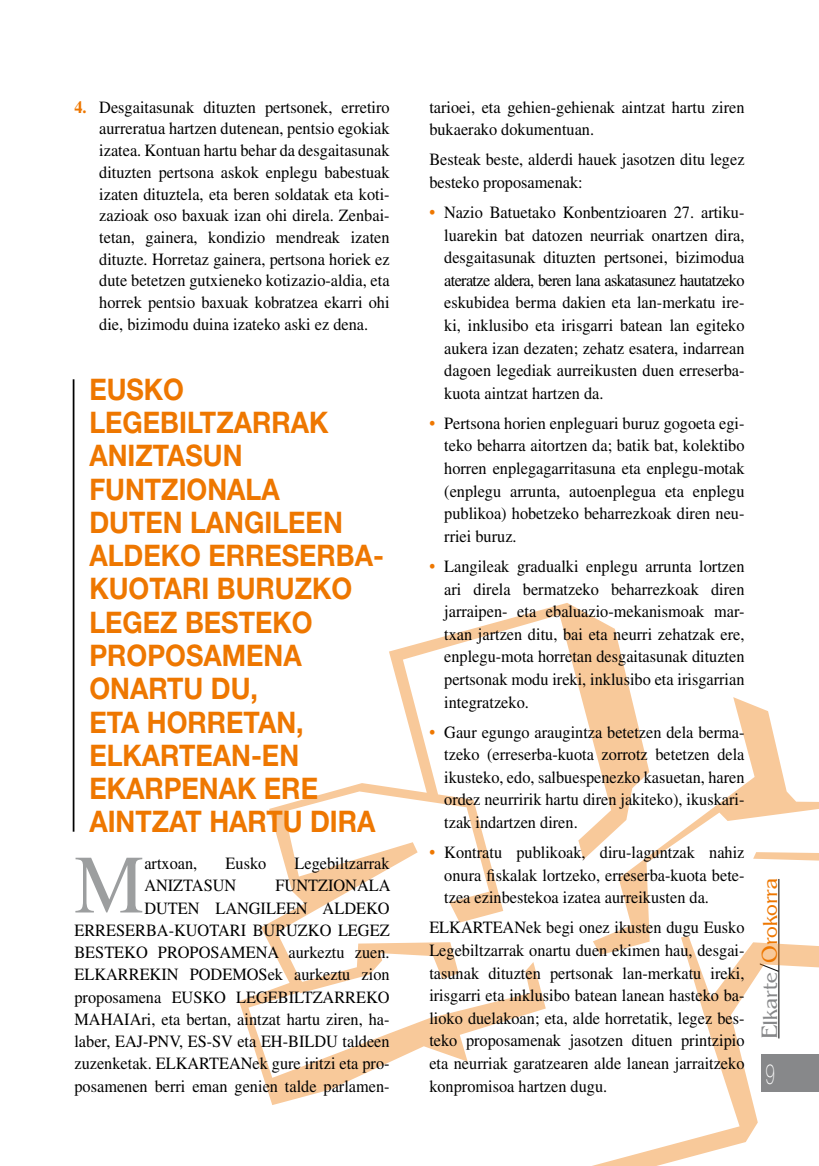
<style>
.page{position:relative;width:819px;height:1166px;background:#fff}
.page>*{position:absolute;margin:0;border:0;box-sizing:border-box;transform-origin:0 0}
.t1{font:82.77px "Times";color:#9c9e9f;scale:.95 1}
.t2{font:700 29.75px/33.2px "Helvetica Neue";color:#e70;scale:.9 1}
.t3{font:100 28px "Helvetica Neue";color:#fff;scale:.6 1}
.t4{font:21px "Azote S Si";color:#e70}
.t5{font:17.15px/22.6px "Times";color:#000;text-align:justify;scale:.95 1}
.s1{font-weight:700;color:#e70}
.s2{color:#87888a}
.s3{color:#000}
</style>
<div class="page">
<svg style="left:239px;top:603px;width:393px;height:502px"></svg>
<svg style="left:508px;top:697px;width:311px;height:469px"></svg>
<hr style="left:73px;top:379px;width:1px;height:453px;background:#000">
<p class="t5" style="left:99px;top:96px;width:307px;line-height:21.7px;text-indent:-25px"><span class="s1">4.</span> Desgaitasunak dituzten pertsonek, erretiro aurreratua hartzen dutenean, pentsio egokiak izatea. Kontuan hartu behar da desgaitasunak dituzten pertsona askok enplegu babestuak izaten dituztela, eta beren soldatak eta koti&shy;zazioak oso baxuak izan ohi direla. Zenbai&shy;tetan, gainera, kondizio mendreak izaten dituzte. Horretaz gainera, pertsona horiek ez dute betetzen gutxieneko kotizazio-aldia, eta horrek pentsio baxuak kobratzea ekarri ohi die, bizimodu duina izateko aski ez dena.</p>
<h2 class="t2" style="left:89px;top:372px;width:329px">EUSKO<br>LEGEBILTZARRAK<br>ANIZTASUN<br>FUNTZIONALA<br>DUTEN LANGILEEN<br>ALDEKO ERRESERBA-<br>KUOTARI BURUZKO<br>LEGEZ BESTEKO<br>PROPOSAMENA<br>ONARTU DU,<br>ETA HORRETAN,<br>ELKARTEAN-EN<br>EKARPENAK ERE<br>AINTZAT HARTU DIRA</h2>
<h1 class="t1" style="left:74px;top:838px;width:75px">M</h1>
<p class="t5" style="left:144px;top:852px;width:57px">artxoan,</p>
<p class="t5" style="left:225px;top:852px;width:44px">Eusko</p>
<p class="t5" style="left:294px;top:852px;width:102px">Legebiltzarrak</p>
<p class="t5" style="left:74px;top:874px;width:334px;text-align:right">FUNTZIONALA<br>DUTEN LANGILEEN ALDEKO ERRESERBA-KUOTARI BURUZKO LEGEZ BESTEKO PROPOSAMENA aurkeztu zuen.<br>ELKARREKIN PODEMOSek aurkeztu zion proposamena EUSKO LEGEBILTZARREKO MAHAIAri, eta bertan, aintzat hartu ziren, ha&shy;laber, EAJ-PNV, ES-SV eta EH-BILDU taldeen zuzenketak. ELKARTEANek gure iritzi eta pro&shy;posamenen berri eman genien talde parlamen-</p>
<p class="t5" style="left:144px;top:874px;width:98px">ANIZTASUN</p>
<p class="t5" style="left:429px;top:96px;width:333px">tarioei, eta gehien-gehienak aintzat hartu ziren bukaerako dokumentuan.</p>
<p class="t5" style="left:429px;top:148px;width:333px">Besteak beste, alderdi hauek jasotzen ditu legez besteko proposamenak:</p>
<p class="t5" style="left:444px;top:201px;width:317px;text-indent:-15px"><span class="s1">•</span> Nazio Batuetako Konbentzioaren 27. artiku&shy;luarekin bat datozen neurriak onartzen dira, desgaitasunak dituzten pertsonei, bizimodua ateratze aldera, beren lana askatasunez hautatzeko eskubidea berma dakien eta lan-merkatu ire&shy;ki, inklusibo eta irisgarri batean lan egiteko aukera izan dezaten; zehatz esatera, indarrean dagoen legediak aurreikusten duen erreserba&shy;kuota aintzat hartzen da.</p>
<p class="t5" style="left:444px;top:412px;width:317px;text-indent:-15px"><span class="s1">•</span> Pertsona horien enpleguari buruz gogoeta egi&shy;teko beharra aitortzen da; batik bat, kolektibo horren enplegagarritasuna eta enplegu-motak (enplegu arrunta, autoenplegua eta enplegu publikoa) hobetzeko beharrezkoak diren neu&shy;rriei buruz.</p>
<p class="t5" style="left:444px;top:555px;width:317px;text-indent:-15px"><span class="s1">•</span> Langileak gradualki enplegu arrunta lortzen ari direla bermatzeko beharrezkoak diren jarraipen- eta ebaluazio-mekanismoak mar&shy;txan jartzen ditu, bai eta neurri zehatzak ere, enplegu-mota horretan desgaitasunak dituzten pertsonak modu ireki, inklusibo eta irisgarrian integratzeko.</p>
<p class="t5" style="left:444px;top:720px;width:317px;text-indent:-15px"><span class="s1">•</span> Gaur egungo araugintza betetzen dela berma&shy;tzeko (erreserba-kuota zorrotz betetzen dela ikusteko, edo, salbuespenezko kasuetan, haren ordez neurririk hartu diren jakiteko), ikuskari&shy;tzak indartzen diren.</p>
<p class="t5" style="left:444px;top:841px;width:317px;text-indent:-15px"><span class="s1">•</span> Kontratu publikoak, diru-laguntzak nahiz onura fiskalak lortzeko, erreserba-kuota bete&shy;tzea ezinbestekoa izatea aurreikusten da.</p>
<p class="t5" style="left:429px;top:916px;width:333px">ELKARTEANek begi onez ikusten dugu Eusko Legebiltzarrak onartu duen ekimen hau, desgai&shy;tasunak dituzten pertsonak lan-merkatu ireki, irisgarri eta inklusibo batean lanean hasteko ba&shy;lioko duelakoan; eta, alde horretatik, legez bes&shy;teko proposamenak jasotzen dituen printzipio eta neurriak garatzearen alde lanean jarraitzeko konpromisoa hartzen dugu.</p>
<p class="t4" style="left:759px;top:1038px;width:162px;rotate:-90deg"><span class="s2">Elkarte</span><span class="s3">/</span>Orokorra</p>
<h3 class="t3" style="left:765px;top:1058px;width:17px">9</h3>
</div>
